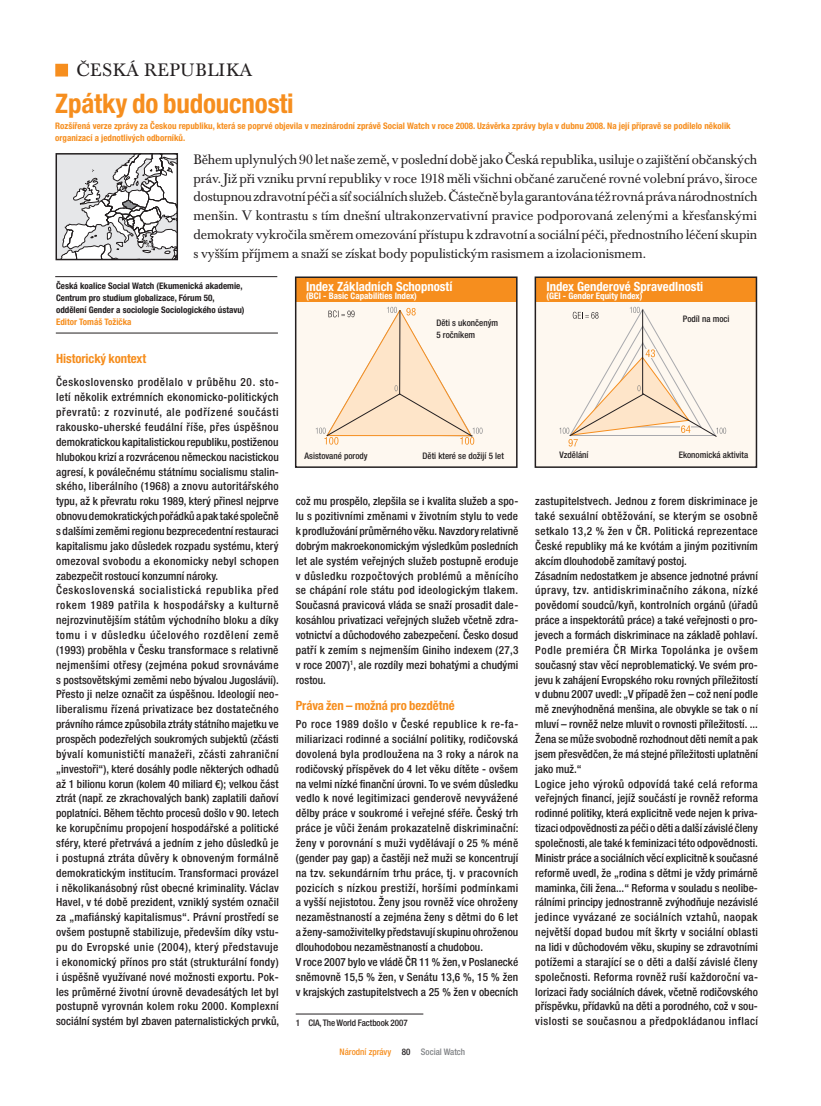
<style>
.page{position:relative;width:821px;height:1106px;background:#fff}
.page>*{position:absolute;margin:0;border:0;box-sizing:border-box;transform-origin:0 0}
.titulo{font:700 condensed 27px "Helvetica Neue LT Pro";letter-spacing:-.005em;color:#f68e1e}
.país{font:17.7px "Baskerville BECE";letter-spacing:.04em;color:#231f20}
.copete{font:13.5px/18.8px "Baskerville BECE";letter-spacing:-.01em;color:#231f20;text-align:justify}
.t1{font:700 condensed 12.75px "Helvetica Neue LT Pro";color:#fff}
.Subtítulo_bold{font:700 condensed 12.75px "Helvetica Neue LT Pro";letter-spacing:-.005em;color:#f68e1e}
.texto_primera{font:500 condensed 11.25px/14.9px "Helvetica Neue LT Pro";letter-spacing:.005em;color:#231f20;text-align:justify}
.notas{font:500 condensed 11.25px/14.9px "Helvetica Neue LT Pro";letter-spacing:.005em;color:#231f20;text-align:justify}
.firma_autor{font:700 condensed 9px/12px "Helvetica Neue LT Pro";color:#f68e1e}
.firma_organización{font:700 condensed 9px/12px "Helvetica Neue LT Pro";color:#231f20}
.notas-2{font:500 condensed 9px/12px "Helvetica Neue LT Pro";color:#231f20}
.t2{font:700 condensed 9px "Helvetica Neue LT Pro";color:#fff}
.t3{font:500 condensed 9px "Helvetica Neue LT Pro";color:#f68e1e}
.t4{font:500 condensed 9px "Helvetica Neue LT Pro";color:#808285}
</style>
<div class="page">
<div style="left:535px;top:277px;width:221px;height:190px;background:#fef8f0"></div>
<div style="left:535px;top:277px;width:221px;height:25px;background:#f68e1e"></div>
<div style="left:534px;top:276px;width:223px;height:192px;border:2px solid #231f20"></div>
<div style="left:296px;top:277px;width:221px;height:190px;background:#fef8f0"></div>
<div style="left:296px;top:277px;width:221px;height:25px;background:#f68e1e"></div>
<div style="left:55px;top:64px;width:13px;height:12px;background:#f68e1e;border:2px solid #f68e1e"></div>
<div style="left:295px;top:276px;width:222px;height:192px;border:2px solid #231f20"></div>
<hr style="left:55px;top:276px;width:222px;height:1px;background:#231f20">
<hr style="left:56px;top:333px;width:222px;height:1px;background:#231f20">
<svg style="left:59px;top:156px;width:116px;height:101px"></svg>
<div style="left:56px;top:153px;width:122px;height:107px;border:2px solid #231f20"></div>
<hr style="left:296px;top:1013px;width:127px;height:1px;background:#231f20">
<svg style="left:559px;top:307px;width:167px;height:139px"></svg>
<svg style="left:316px;top:307px;width:166px;height:138px"></svg>
<p class="país" style="left:76px;top:60px;width:177px">ČESKÁ REPUBLIKA</p>
<p class="titulo" style="left:55px;top:87px;width:240px">Zpátky do budoucnosti</p>
<p class="firma_autor" style="left:55px;top:120px;width:677px">Rozšířená verze zprávy za Českou republiku, která se poprvé objevila v mezinárodní zprávě Social Watch v roce 2008. Uzávěrka zprávy byla v dubnu 2008. Na její přípravě se podílelo několik organizací a jednotlivých odborníků.</p>
<p class="copete" style="left:194px;top:150px;width:565px">Během uplynulých 90 let naše země, v poslední době jako Česká republika, usiluje o zajištění občanských práv. Již při vzniku první republiky v roce 1918 měli všichni občané zaručené rovné volební právo, široce dostupnou zdravotní péči asíť sociálních služeb. Částečně byla garantována též rovná práva národnostních menšin. V kontrastu s tím dnešní ultrakonzervativní pravice podporovaná zelenými a křesťanskými demokraty vykročila směrem omezování přístupu k zdravotní a sociální péči, přednostního léčení skupin s vyšším příjmem a snaží se získat body populistickým rasismem a izolacionismem.</p>
<p class="firma_organización" style="left:56px;top:279px;width:190px">Česká koalice Social Watch (Ekumenická akademie,<br>Centrum pro studium globalizace, Fórum 50, oddělení Gender a sociologie Sociologického ústavu)</p>
<p class="firma_autor" style="left:56px;top:315px;width:77px">Editor Tomáš Tožička</p>
<p class="Subtítulo_bold" style="left:56px;top:351px;width:91px">Historický kontext</p>
<p class="texto_primera" style="left:56px;top:375px;width:224px">Československo prodělalo v průběhu 20. sto&shy;letí několik extrémních ekonomicko-politických převratů: z rozvinuté, ale podřízené součásti rakousko-uherské feudální říše, přes úspěšnou demokratickou kapitalistickou republiku, postiženou hlubokou krizí a rozvrácenou německou nacistickou agresí, k poválečnému státnímu socialismu stalin&shy;ského, liberálního (1968) a znovu autoritářského typu, až k převratu roku 1989, který přinesl nejprve obnovu demokratických pořádků apak také společně s dalšími zeměmi regionu bezprecedentní restauraci kapitalismu jako důsledek rozpadu systému, který omezoval svobodu a ekonomicky nebyl schopen zabezpečit rostoucí konzumní nároky.</p>
<p class="texto_primera" style="left:56px;top:583px;width:224px">Československá socialistická republika před rokem 1989 patřila k hospodářsky a kulturně nejrozvinutějším státům východního bloku a díky tomu i v důsledku účelového rozdělení země (1993) proběhla v Česku transformace s relativně nejmenšími otřesy (zejména pokud srovnáváme s postsovětskými zeměmi nebo bývalou Jugoslávií).<br>Přesto ji nelze označit za úspěšnou. Ideologií neo&shy;liberalismu řízená privatizace bez dostatečného právního rámce způsobila ztráty státního majetku ve prospěch podezřelých soukromých subjektů (zčásti bývalí komunističtí manažeři, zčásti zahraniční „investoři“), které dosáhly podle některých odhadů až 1 bilionu korun (kolem 40 miliard €); velkou část ztrát (např. ze zkrachovalých bank) zaplatili daňoví poplatníci. Během těchto procesů došlo v 90. letech ke korupčnímu propojení hospodářské a politické sféry, které přetrvává a jedním z jeho důsledků je i postupná ztráta důvěry k obnoveným formálně demokratickým institucím. Transformaci provázel i několikanásobný růst obecné kriminality. Václav Havel, v té době prezident, vzniklý systém označil za „mafiánský kapitalismus“. Právní prostředí se ovšem postupně stabilizuje, především díky vstu&shy;pu do Evropské unie (2004), který představuje i ekonomický přínos pro stát (strukturální fondy) i úspěšně využívané nové možnosti exportu. Pok&shy;les průměrné životní úrovně devadesátých let byl postupně vyrovnán kolem roku 2000. Komplexní sociální systém byl zbaven paternalistických prvků,</p>
<p class="t1" style="left:306px;top:278px;width:148px">Index Základních Schopností</p>
<p class="t2" style="left:306px;top:291px;width:112px">(BCI - Basic Capabilities Index)</p>
<p class="t1" style="left:546px;top:278px;width:158px">Index Genderové Spravedlnosti</p>
<p class="t2" style="left:546px;top:291px;width:97px">(GEI - Gender Equity Index)</p>
<p class="notas-2" style="left:683px;top:313px;width:48px">Podíl na moci</p>
<p class="notas-2" style="left:436px;top:316px;width:63px">Děti s ukončeným<br>5 ročníkem</p>
<p class="notas-2" style="left:559px;top:449px;width:30px">Vzdělání</p>
<p class="notas-2" style="left:678px;top:449px;width:71px">Ekonomická aktivita</p>
<p class="notas-2" style="left:304px;top:450px;width:65px">Asistované porody</p>
<p class="notas-2" style="left:422px;top:450px;width:83px">Děti které se dožijí 5 let</p>
<p class="texto_primera" style="left:296px;top:494px;width:224px">což mu prospělo, zlepšila se i kvalita služeb a spo&shy;lu s pozitivními změnami v životním stylu to vede k prodlužování průměrného věku. Navzdory relativně dobrým makroekonomickým výsledkům posledních let ale systém veřejných služeb postupně eroduje v důsledku rozpočtových problémů a měnícího se chápání role státu pod ideologickým tlakem.<br>Současná pravicová vláda se snaží prosadit dale&shy;kosáhlou privatizaci veřejných služeb včetně zdra&shy;votnictví a důchodového zabezpečení. Česko dosud patří k zemím s nejmenším Giniho indexem (27,3 v roce 2007)<sup>1</sup>, ale rozdíly mezi bohatými a chudými rostou.</p>
<p class="Subtítulo_bold" style="left:296px;top:697px;width:160px">Práva žen – možná pro bezdětné</p>
<p class="texto_primera" style="left:296px;top:716px;width:224px">Po roce 1989 došlo v České republice k re-fa&shy;miliarizaci rodinné a sociální politiky, rodičovská dovolená byla prodloužena na 3 roky a nárok na rodičovský příspěvek do 4 let věku dítěte - ovšem na velmi nízké finanční úrovni. To ve svém důsledku vedlo k nové legitimizaci genderově nevyvážené dělby práce v soukromé i veřejné sféře. Český trh práce je vůči ženám prokazatelně diskriminační: ženy v porovnání s muži vydělávají o 25 % méně (gender pay gap) a častěji než muži se koncentrují na tzv. sekundárním trhu práce, tj. v pracovních pozicích s nízkou prestiží, horšími podmínkami a vyšší nejistotou. Ženy jsou rovněž více ohroženy nezaměstnaností a zejména ženy s dětmi do 6 let a ženy-samoživitelky představují skupinu ohroženou dlouhodobou nezaměstnaností a chudobou.</p>
<p class="texto_primera" style="left:296px;top:954px;width:224px">V roce 2007 bylo ve vládě ČR 11 % žen, v Poslanecké sněmovně 15,5 % žen, v Senátu 13,6 %, 15 % žen v krajských zastupitelstvech a 25 % žen v obecních</p>
<p class="notas-2" style="left:296px;top:1016px;width:113px">1 CIA, The World Factbook 2007</p>
<p class="notas" style="left:535px;top:494px;width:224px">zastupitelstvech. Jednou z forem diskriminace je také sexuální obtěžování, se kterým se osobně setkalo 13,2 % žen v ČR. Politická reprezentace České republiky má ke kvótám a jiným pozitivním akcím dlouhodobě zamítavý postoj.</p>
<p class="texto_primera" style="left:535px;top:568px;width:224px">Zásadním nedostatkem je absence jednotné právní úpravy, tzv. antidiskriminačního zákona, nízké povědomí soudců/kyň, kontrolních orgánů (úřadů práce a inspektorátů práce) a také veřejnosti o pro&shy;jevech a formách diskriminace na základě pohlaví.<br>Podle premiéra ČR Mirka Topolánka je ovšem současný stav věcí neproblematický. Ve svém pro&shy;jevu k zahájení Evropského roku rovných příležitostí v dubnu 2007 uvedl: „V případě žen – což není podle mě znevýhodněná menšina, ale obvykle se tak o ní mluví – rovněž nelze mluvit o rovnosti příležitostí. ...<br>Žena se může svobodně rozhodnout děti nemít a pak jsem přesvědčen, že má stejné příležitosti uplatnění jako muž.“</p>
<p class="texto_primera" style="left:535px;top:776px;width:224px">Logice jeho výroků odpovídá také celá reforma veřejných financí, jejíž součástí je rovněž reforma rodinné politiky, která explicitně vede nejen k priva&shy;tizaci odpovědnosti za péči o děti a další závislé členy společnosti, ale také k feminizaci této odpovědnosti.<br>Ministr práce a sociálních věcí explicitně k současné reformě uvedl, že „rodina s dětmi je vždy primárně maminka, čili žena...“ Reforma v souladu s neolibe&shy;rálními principy jednostranně zvýhodňuje nezávislé jedince vyvázané ze sociálních vztahů, naopak největší dopad budou mít škrty v sociální oblasti na lidi v důchodovém věku, skupiny se zdravotními potížemi a starající se o děti a další závislé členy společnosti. Reforma rovněž ruší každoroční va&shy;lorizaci řady sociálních dávek, včetně rodičovského příspěvku, přídavků na děti a porodného, což v sou&shy;vislosti se současnou a předpokládanou inflací</p>
<p class="t3" style="left:339px;top:1046px;width:53px">Národní zprávy</p>
<p class="notas-2" style="left:402px;top:1045px;width:10px">80</p>
<p class="t4" style="left:421px;top:1046px;width:46px">Social Watch</p>
</div>
